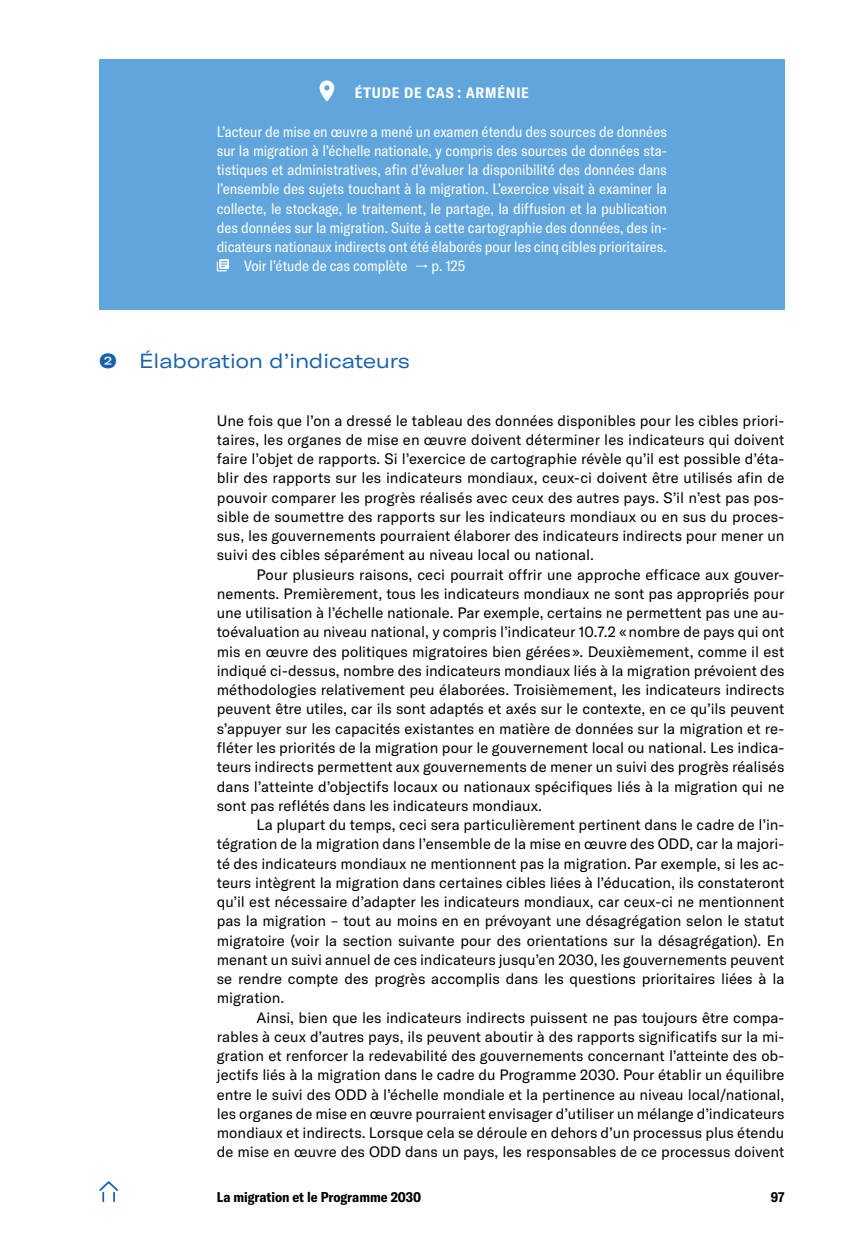
<style>
.page{position:relative;width:844px;height:1241px;background:#fff}
.page>*{position:absolute;margin:0;border:0;box-sizing:border-box;transform-origin:0 0}
.t1{font:expanded 20.12px "GT America";color:#1961ac}
.t2{font:14.88px/19.2px "GT America";letter-spacing:.005em;color:#000;text-align:justify}
.t3{font:condensed 14.88px "GT America";letter-spacing:-.005em;color:#fff;scale:1.04 1}
.t4{font:700 condensed 14.88px "GT America";letter-spacing:.055em;color:#fff}
.t5{font:700 condensed 14px "GT America";color:#000}
</style>
<div class="page">
<svg style="left:99px;top:1181px;width:19px;height:20px"></svg>
<div style="left:99px;top:60px;width:685px;height:250px;background:#60a5db"></div>
<svg style="left:217px;top:259px;width:12px;height:12px"></svg>
<svg style="left:319px;top:80px;width:15px;height:22px"></svg>
<p class="t4" style="left:355px;top:84px;width:175px">ÉTUDE DE CAS : ARMÉNIE</p>
<p class="t3" style="left:217px;top:123px;width:434px">L’acteur de mise en œuvre a mené un examen étendu des sources de données</p>
<p class="t3" style="left:217px;top:142px;width:434px">sur la migration à l’échelle nationale, y compris des sources de données sta-</p>
<p class="t3" style="left:217px;top:161px;width:434px">tistiques et administratives, afin d’évaluer la disponibilité des données dans</p>
<p class="t3" style="left:217px;top:180px;width:434px">l’ensemble des sujets touchant à la migration. L’exercice visait à examiner la</p>
<p class="t3" style="left:217px;top:200px;width:434px">collecte, le stockage, le traitement, le partage, la diffusion et la publication</p>
<p class="t3" style="left:217px;top:219px;width:434px">des données sur la migration. Suite à cette cartographie des données, des in-</p>
<p class="t3" style="left:217px;top:238px;width:434px">dicateurs nationaux indirects ont été élaborés pour les cinq cibles prioritaires.</p>
<p class="t3" style="left:244px;top:257px;width:214px">Voir l’étude de cas complète → p. 125</p>
<h1 class="t1" style="left:99px;top:349px;width:312px">❷ Élaboration d’indicateurs</h1>
<p class="t2" style="left:217px;top:410px;width:569px">Une fois que l’on a dressé le tableau des données disponibles pour les cibles priori&shy;taires, les organes de mise en œuvre doivent déterminer les indicateurs qui doivent faire l’objet de rapports. Si l’exercice de cartographie révèle qu’il est possible d’éta&shy;blir des rapports sur les indicateurs mondiaux, ceux-ci doivent être utilisés afin de pouvoir comparer les progrès réalisés avec ceux des autres pays. S’il n’est pas pos&shy;sible de soumettre des rapports sur les indicateurs mondiaux ou en sus du proces&shy;sus, les gouvernements pourraient élaborer des indicateurs indirects pour mener un suivi des cibles séparément au niveau local ou national.</p>
<p class="t2" style="left:217px;top:564px;width:569px;text-indent:40px">Pour plusieurs raisons, ceci pourrait offrir une approche efficace aux gouver&shy;nements. Premièrement, tous les indicateurs mondiaux ne sont pas appropriés pour une utilisation à l’échelle nationale. Par exemple, certains ne permettent pas une au&shy;toévaluation au niveau national, y compris l’indicateur 10.7.2 « nombre de pays qui ont mis en œuvre des politiques migratoires bien gérées ». Deuxièmement, comme il est indiqué ci-dessus, nombre des indicateurs mondiaux liés à la migration prévoient des méthodologies relativement peu élaborées. Troisièmement, les indicateurs indirects peuvent être utiles, car ils sont adaptés et axés sur le contexte, en ce qu’ils peuvent s’appuyer sur les capacités existantes en matière de données sur la migration et re&shy;fléter les priorités de la migration pour le gouvernement local ou national. Les indica&shy;teurs indirects permettent aux gouvernements de mener un suivi des progrès réalisés dans l’atteinte d’objectifs locaux ou nationaux spécifiques liés à la migration qui ne sont pas reflétés dans les indicateurs mondiaux.</p>
<p class="t2" style="left:217px;top:815px;width:569px;text-indent:40px">La plupart du temps, ceci sera particulièrement pertinent dans le cadre de l’in&shy;tégration de la migration dans l’ensemble de la mise en œuvre des ODD, car la majori&shy;té des indicateurs mondiaux ne mentionnent pas la migration. Par exemple, si les ac&shy;teurs intègrent la migration dans certaines cibles liées à l’éducation, ils constateront qu’il est nécessaire d’adapter les indicateurs mondiaux, car ceux-ci ne mentionnent pas la migration – tout au moins en en prévoyant une désagrégation selon le statut migratoire (voir la section suivante pour des orientations sur la désagrégation). En menant un suivi annuel de ces indicateurs jusqu’en 2030, les gouvernements peuvent se rendre compte des progrès accomplis dans les questions prioritaires liées à la migration.</p>
<p class="t2" style="left:217px;top:1007px;width:569px;text-indent:40px">Ainsi, bien que les indicateurs indirects puissent ne pas toujours être compa&shy;rables à ceux d’autres pays, ils peuvent aboutir à des rapports significatifs sur la mi&shy;gration et renforcer la redevabilité des gouvernements concernant l’atteinte des ob&shy;jectifs liés à la migration dans le cadre du Programme 2030. Pour établir un équilibre entre le suivi des ODD à l’échelle mondiale et la pertinence au niveau local/national, les organes de mise en œuvre pourraient envisager d’utiliser un mélange d’indicateurs mondiaux et indirects. Lorsque cela se déroule en dehors d’un processus plus étendu de mise en œuvre des ODD dans un pays, les responsables de ce processus doivent</p>
<p class="t5" style="left:217px;top:1188px;width:206px">La migration et le Programme 2030</p>
<p class="t5" style="left:770px;top:1188px;width:15px">97</p>
</div>
